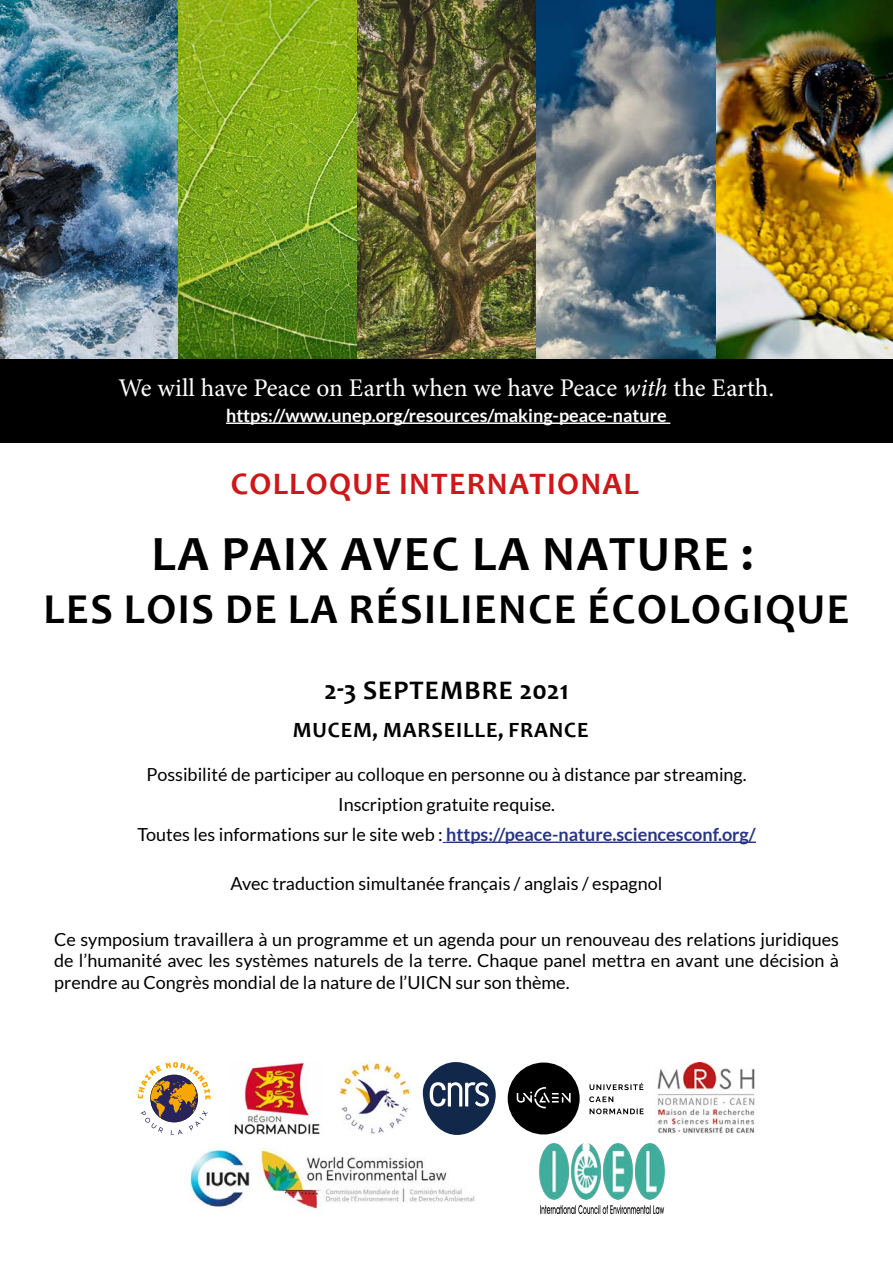
<style>
.page{position:relative;width:893px;height:1263px;background:#fff}
.page>*{position:absolute;margin:0;border:0;box-sizing:border-box;transform-origin:0 0}
.t1{font:700 49.65px "Candara";letter-spacing:.04em;color:#000}
.t2{font:700 42.9px "Candara";letter-spacing:.04em;color:#000}
.t3{font:700 31.5px "Candara";letter-spacing:.04em;color:#cd1719}
.t4{font:700 27px "Candara";letter-spacing:.04em;color:#000}
.t5{font:25.5px "Minion Pro";color:#fff}
.t6{font:700 21.9px "Candara";letter-spacing:.04em;color:#000}
.t7{font:18px/30.2px "Lato";color:#000;text-align:center}
.t8{font:700 18px "Lato";color:#fff}
.s1{font-style:italic}
.s2{font-weight:700;color:#283583}
</style>
<div class="page">
<img style="left:0;top:0;width:893px;height:359px">
<hr style="left:446px;top:841px;width:310px;height:2px;background:#283583">
<img style="left:234px;top:1062px;width:86px;height:73px">
<svg style="left:423px;top:1062px;width:73px;height:73px"></svg>
<img style="left:338px;top:1062px;width:73px;height:72px">
<svg style="left:508px;top:1062px;width:136px;height:72px"></svg>
<img style="left:657px;top:1062px;width:98px;height:73px">
<svg style="left:138px;top:1062px;width:73px;height:73px"></svg>
<div style="left:150px;top:1074px;width:48px;height:48px;border:1px solid #1d1d1b;border-radius:50%"></div>
<img style="left:190px;top:1147px;width:285px;height:62px">
<img style="left:540px;top:1143px;width:125px;height:70px">
<div style="left:0;top:359px;width:893px;height:84px;background:#000"></div>
<hr style="left:226px;top:422px;width:444px;height:2px;background:#fff">
<h3 class="t5" style="left:119px;top:371px;width:657px">We will have Peace on Earth when we have Peace <span class="s1">with</span> the Earth.</h3>
<p class="t8" style="left:226px;top:405px;width:442px">https://www.unep.org/resources/making-peace-nature</p>
<h3 class="t3" style="left:231px;top:464px;width:409px">COLLOQUE INTERNATIONAL</h3>
<h1 class="t1" style="left:151px;top:523px;width:604px">LA PAIX AVEC LA NATURE :</h1>
<h2 class="t2" style="left:44px;top:582px;width:807px">LES LOIS DE LA RÉSILIENCE ÉCOLOGIQUE</h2>
<h3 class="t4" style="left:324px;top:674px;width:246px">2-3 SEPTEMBRE 2021</h3>
<p class="t6" style="left:293px;top:716px;width:298px">MUCEM, MARSEILLE, FRANCE</p>
<p class="t7" style="left:137px;top:759px;width:620px">Possibilité de participer au colloque en personne ou à distance par streaming.<br>Inscription gratuite requise.<br>Toutes les informations sur le site web : <span class="s2">https://peace-nature.sciencesconf.org/</span></p>
<p class="t7" style="left:231px;top:868px;width:433px">Avec traduction simultanée français / anglais / espagnol</p>
<p class="t7" style="left:54px;top:928px;width:786px;line-height:21.6px;text-align:justify">Ce symposium travaillera à un programme et un agenda pour un renouveau des relations juridiques de l’humanité avec les systèmes naturels de la terre. Chaque panel mettra en avant une décision à prendre au Congrès mondial de la nature de l’UICN sur son thème.</p>
</div>
